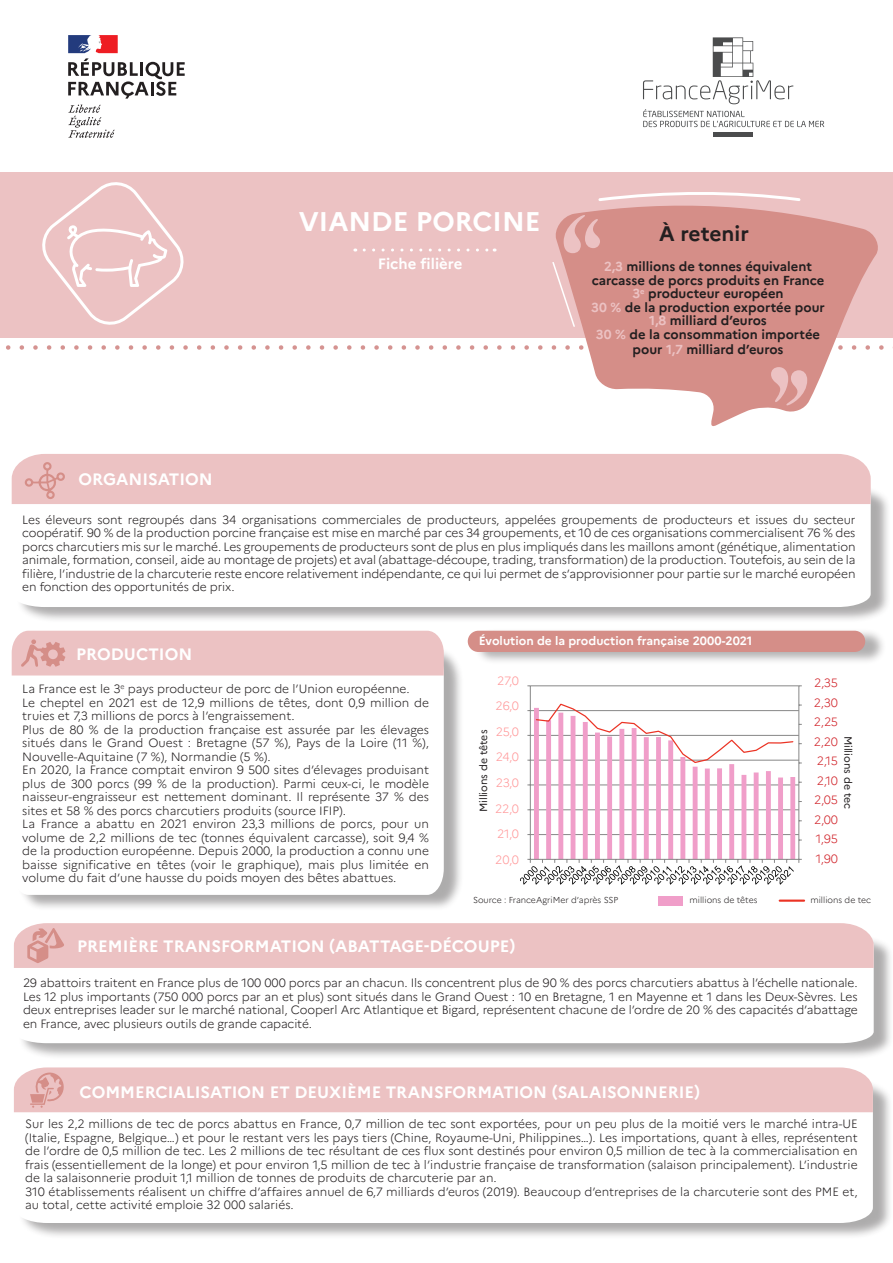
<style>
.page{position:relative;width:893px;height:1263px;background:#fff}
.page>*{position:absolute;margin:0;border:0;box-sizing:border-box;transform-origin:0 0}
.t1{font:700 27px "Marianne";color:#fff}
.t2{font:700 21px "Marianne";color:#231f20}
.t3{font:700 16.5px "Marianne";color:#fff}
.t4{font:700 15px "Marianne";color:#fff}
.t5{font:700 13.05px/13.5px "Marianne";color:#231f20;text-align:center}
.t6{font:300 12px/13.5px "Marianne";color:#231f20;text-align:justify}
.t7{font:700 12px "Marianne";color:#fff}
.t8{font:300 12px "Marianne";letter-spacing:-.01em;color:#d1232a}
.t9{font:300 12px "Marianne";letter-spacing:-.02em;color:#ff9899}
.t10{font:10.5px "Marianne";color:#231f20}
.t11{font:300 8.7px "Marianne";color:#231f20}
.s1{color:#ecc2c3}
</style>
<div class="page">
<div style="left:0;top:172px;width:893px;height:166px;background:#ecc2c3"></div>
<svg style="left:6px;top:345px;width:887px;height:5px"></svg>
<svg style="left:364px;top:248px;width:131px;height:3px"></svg>
<svg style="left:553px;top:199px;width:328px;height:227px;fill:#d58e88"></svg>
<svg style="left:598px;top:192px;width:202px;height:9px"></svg>
<svg style="left:552px;top:262px;width:23px;height:65px"></svg>
<svg style="left:564px;top:215px;width:36px;height:38px"></svg>
<svg style="left:771px;top:367px;width:36px;height:38px"></svg>
<svg style="left:68px;top:105px;width:47px;height:33px"></svg>
<svg style="left:68px;top:35px;width:117px;height:64px"></svg>
<svg style="left:42px;top:182px;width:142px;height:143px"></svg>
<div style="left:713px;top:132px;width:40px;height:5px;background:#4b4c4d"></div>
<svg style="left:643px;top:37px;width:181px;height:90px"></svg>
<div style="left:16px;top:484px;width:875px;height:140px;background:#231f20;opacity:.37"></div>
<svg style="left:16px;top:504px;width:855px;height:103px"></svg>
<div style="left:12px;top:454px;width:859px;height:50px;background:#ecc2c3"></div>
<div style="left:16px;top:647px;width:448px;height:264px;background:#231f20;opacity:.37"></div>
<svg style="left:12px;top:675px;width:432px;height:220px"></svg>
<div style="left:12px;top:631px;width:432px;height:44px;background:#ecc2c3"></div>
<div style="left:18px;top:933px;width:875px;height:127px;background:#231f20;opacity:.37"></div>
<svg style="left:18px;top:968px;width:856px;height:75px"></svg>
<div style="left:14px;top:923px;width:860px;height:45px;background:#ecc2c3"></div>
<div style="left:474px;top:628px;width:413px;height:37px;background:#231f20;opacity:.35"></div>
<div style="left:468px;top:631px;width:397px;height:21px;background:#d58e88;border-radius:11px"></div>
<div style="left:18px;top:1078px;width:875px;height:162px;background:#231f20;opacity:.37"></div>
<svg style="left:14px;top:1112px;width:859px;height:111px"></svg>
<div style="left:14px;top:1067px;width:859px;height:45px;background:#ecc2c3"></div>
<hr style="left:530px;top:685px;width:269px;height:1px;background:#878787">
<hr style="left:799px;top:686px;width:1px;height:173px;background:#878787">
<hr style="left:530px;top:686px;width:1px;height:173px;background:#878787">
<svg style="left:520px;top:703px;width:282px;height:182px"></svg>
<div style="left:659px;top:896px;width:24px;height:9px;background:#f09ec9"></div>
<hr style="left:780px;top:899px;width:24px;height:3px;background:#eb3324">
<p class="t1" style="left:299px;top:200px;width:243px">VIANDE PORCINE</p>
<p class="t4" style="left:378px;top:252px;width:86px">Fiche filière</p>
<p class="t2" style="left:659px;top:217px;width:91px">À retenir</p>
<p class="t5" style="left:592px;top:259px;width:234px"><span class="s1">2,3</span> millions de tonnes équivalent carcasse de porcs produits en France</p>
<p class="t5" style="left:632px;top:286px;width:153px"><span class="s1">3</span><sup>e</sup> producteur européen</p>
<p class="t5" style="left:591px;top:299px;width:235px"><span class="s1">30 %</span> de la production exportée pour<br><span class="s1">1,8</span> milliard d’euros</p>
<p class="t5" style="left:596px;top:325px;width:226px;line-height:15.6px"><span class="s1">30 %</span> de la consommation importée pour <span class="s1">1,7</span> milliard d’euros</p>
<p class="t3" style="left:79px;top:467px;width:136px">ORGANISATION</p>
<p class="t6" style="left:22px;top:512px;width:835px">Les éleveurs sont regroupés dans 34 organisations commerciales de producteurs, appelées groupements de producteurs et issues du secteur coopératif. 90 % de la production porcine française est mise en marché par ces 34 groupements, et 10 de ces organisations commercialisent 76 % des porcs charcutiers mis sur le marché. Les groupements de producteurs sont de plus en plus impliqués dans les maillons amont (génétique, alimentation animale, formation, conseil, aide au montage de projets) et aval (abattage-découpe, trading, transformation) de la production. Toutefois, au sein de la filière, l’industrie de la charcuterie reste encore relativement indépendante, ce qui lui permet de s’approvisionner pour partie sur le marché européen en fonction des opportunités de prix.</p>
<p class="t3" style="left:76px;top:641px;width:118px">PRODUCTION</p>
<p class="t6" style="left:22px;top:681px;width:389px">La France est le 3<sup>e</sup> pays producteur de porc de l’Union européenne.</p>
<p class="t6" style="left:22px;top:695px;width:408px">Le cheptel en 2021 est de 12,9 millions de têtes, dont 0,9 million de truies et 7,3 millions de porcs à l’engraissement.</p>
<p class="t6" style="left:22px;top:722px;width:408px">Plus de 80 % de la production française est assurée par les élevages situés dans le Grand Ouest : Bretagne (57 %), Pays de la Loire (11 %), Nouvelle-Aquitaine (7 %), Normandie (5 %).</p>
<p class="t6" style="left:22px;top:762px;width:408px">En 2020, la France comptait environ 9 500 sites d’élevages produisant plus de 300 porcs (99 % de la production). Parmi ceux-ci, le modèle naisseur-engraisseur est nettement dominant. Il représente 37 % des sites et 58 % des porcs charcutiers produits (source IFIP).</p>
<p class="t6" style="left:22px;top:816px;width:408px">La France a abattu en 2021 environ 23,3 millions de porcs, pour un volume de 2,2 millions de tec (tonnes équivalent carcasse), soit 9,4 % de la production européenne. Depuis 2000, la production a connu une baisse significative en têtes (voir le graphique), mais plus limitée en volume du fait d’une hausse du poids moyen des bêtes abattues.</p>
<p class="t7" style="left:479px;top:631px;width:275px">Évolution de la production française 2000-2021</p>
<p class="t9" style="left:497px;top:671px;width:23px">27,0</p>
<p class="t9" style="left:495px;top:697px;width:25px">26,0</p>
<p class="t9" style="left:496px;top:722px;width:25px">25,0</p>
<p class="t9" style="left:496px;top:748px;width:25px">24,0</p>
<p class="t9" style="left:496px;top:773px;width:25px">23,0</p>
<p class="t9" style="left:495px;top:799px;width:25px">22,0</p>
<p class="t9" style="left:497px;top:825px;width:23px">21,0</p>
<p class="t9" style="left:495px;top:850px;width:25px">20,0</p>
<p class="t8" style="left:814px;top:674px;width:26px">2,35</p>
<p class="t8" style="left:814px;top:693px;width:26px">2,30</p>
<p class="t8" style="left:814px;top:713px;width:26px">2,25</p>
<p class="t8" style="left:814px;top:732px;width:26px">2,20</p>
<p class="t8" style="left:817px;top:752px;width:23px">2,15</p>
<p class="t8" style="left:817px;top:771px;width:23px">2,10</p>
<p class="t8" style="left:814px;top:791px;width:25px">2,05</p>
<p class="t8" style="left:814px;top:810px;width:26px">2,00</p>
<p class="t8" style="left:816px;top:830px;width:24px">1,95</p>
<p class="t8" style="left:816px;top:849px;width:24px">1,90</p>
<p class="t10" style="left:475px;top:812px;width:84px;rotate:-90deg">Millions de têtes</p>
<p class="t10" style="left:856px;top:735px;width:75px;rotate:90deg">Millions de tec</p>
<p class="t11" style="left:473px;top:893px;width:147px">Source : FranceAgriMer d’après SSP</p>
<p class="t11" style="left:689px;top:893px;width:70px">millions de têtes</p>
<p class="t11" style="left:810px;top:893px;width:62px">millions de tec</p>
<p class="t3" style="left:77px;top:934px;width:440px">PREMIÈRE TRANSFORMATION (ABATTAGE-DÉCOUPE)</p>
<p class="t6" style="left:23px;top:975px;width:836px">29 abattoirs traitent en France plus de 100 000 porcs par an chacun. Ils concentrent plus de 90 % des porcs charcutiers abattus à l’échelle nationale.<br>Les 12 plus importants (750 000 porcs par an et plus) sont situés dans le Grand Ouest : 10 en Bretagne, 1 en Mayenne et 1 dans les Deux-Sèvres. Les deux entreprises leader sur le marché national, Cooperl Arc Atlantique et Bigard, représentent chacune de l’ordre de 20 % des capacités d’abattage en France, avec plusieurs outils de grande capacité.</p>
<p class="t3" style="left:80px;top:1079px;width:622px">COMMERCIALISATION ET DEUXIÈME TRANSFORMATION (SALAISONNERIE)</p>
<p class="t6" style="left:25px;top:1116px;width:834px">Sur les 2,2 millions de tec de porcs abattus en France, 0,7 million de tec sont exportées, pour un peu plus de la moitié vers le marché intra-UE (Italie, Espagne, Belgique…) et pour le restant vers les pays tiers (Chine, Royaume-Uni, Philippines…). Les importations, quant à elles, représentent de l’ordre de 0,5 million de tec. Les 2 millions de tec résultant de ces flux sont destinés pour environ 0,5 million de tec à la commercialisation en frais (essentiellement de la longe) et pour environ 1,5 million de tec à l’industrie française de transformation (salaison principalement). L’industrie de la salaisonnerie produit 1,1 million de tonnes de produits de charcuterie par an.</p>
<p class="t6" style="left:25px;top:1184px;width:834px">310 établissements réalisent un chiffre d’affaires annuel de 6,7 milliards d’euros (2019). Beaucoup d’entreprises de la charcuterie sont des PME et, au total, cette activité emploie 32 000 salariés.</p>
</div>
